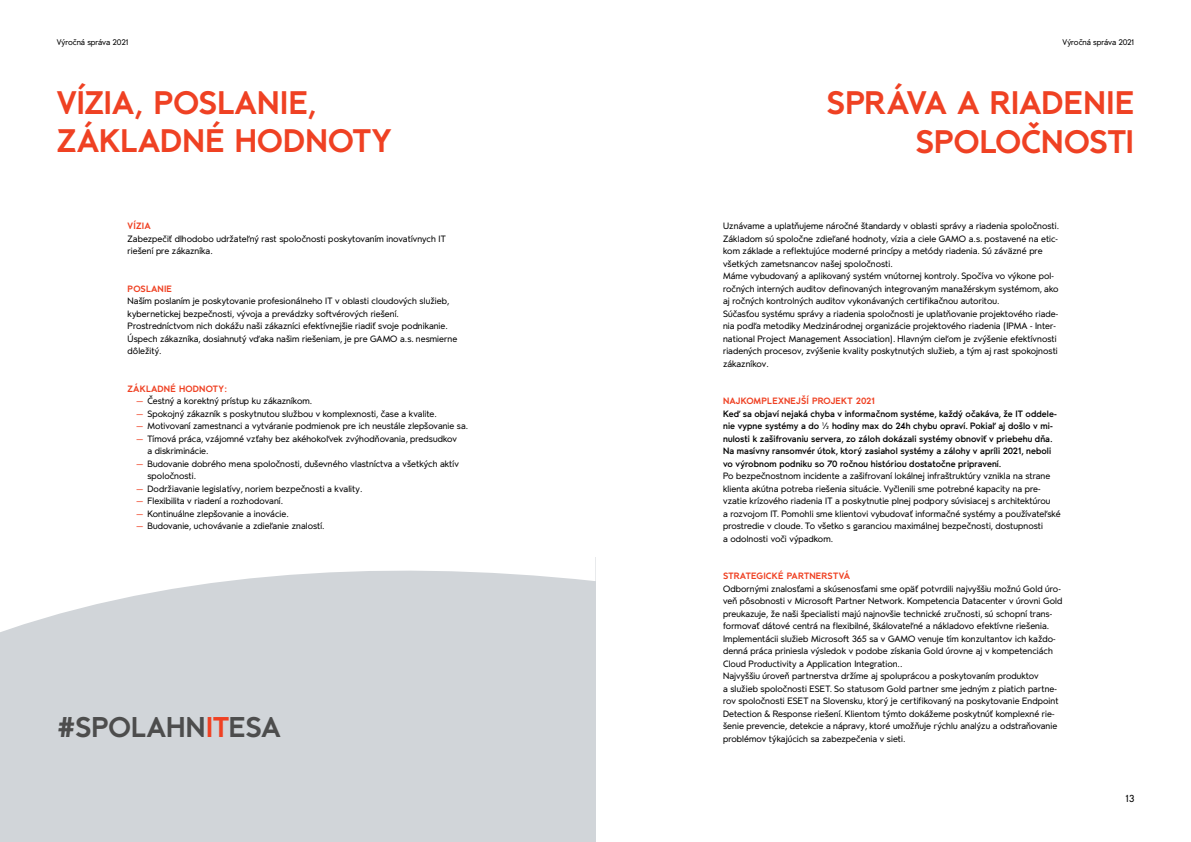
<style>
.page{position:relative;width:1191px;height:842px;background:#fff}
.page>*{position:absolute;margin:0;border:0;box-sizing:border-box;transform-origin:0 0}
.t1{font:32px/38.4px "OC Format Sans Bd";color:#ef4123;text-align:right}
.t2{font:28px "OC Format Sans Bd";letter-spacing:-.005em;color:#4d4d4d}
.t3{font:10px "OC Format Sans Rg";color:#000}
.t4{font:9px/12.5px "OC Format Sans Rg";letter-spacing:.01em;color:#000}
.t5{font:9px/12.5px "OC Format Sans Dm";letter-spacing:.01em;color:#000}
.t6{font:9px "OC Format Sans Bd";letter-spacing:.02em;color:#ef4123}
.t7{font:8px "OC Format Sans Rg";letter-spacing:-.005em;color:#000}
.s1{color:#ef4123}
</style>
<div class="page">
<div style="left:0;top:558px;width:595px;height:284px;background:#d1d5d9"></div>
<svg style="left:0;top:558px;width:595px;height:74px"></svg>
<p class="t7" style="left:57px;top:38px;width:73px">Výročná správa 2021</p>
<p class="t7" style="left:1062px;top:38px;width:73px">Výročná správa 2021</p>
<h1 class="t1" style="left:826px;top:85px;width:309px">SPRÁVA A RIADENIE<br>SPOLOČNOSTI</h1>
<h1 class="t1" style="left:57px;top:84px;width:336px;text-align:left">VÍZIA, POSLANIE,<br>ZÁKLADNÉ HODNOTY</h1>
<p class="t6" style="left:128px;top:220px;width:25px">VÍZIA</p>
<p class="t4" style="left:128px;top:232px;width:320px">Zabezpečiť dlhodobo udržateľný rast spoločnosti poskytovaním inovatívnych IT riešení pre zákazníka.</p>
<p class="t6" style="left:128px;top:283px;width:46px">POSLANIE</p>
<p class="t4" style="left:128px;top:295px;width:331px">Naším poslaním je poskytovanie profesionálneho IT v oblasti cloudových služieb, kybernetickej bezpečnosti, vývoja a prevádzky softvérových riešení.<br>Prostredníctvom nich dokážu naši zákazníci efektívnejšie riadiť svoje podnikanie.<br>Úspech zákazníka, dosiahnutý vďaka našim riešeniam, je pre GAMO a.s. nesmierne dôležitý.</p>
<p class="t6" style="left:128px;top:383px;width:101px">ZÁKLADNÉ HODNOTY:</p>
<p class="t4" style="left:136px;top:395px;width:178px"><span class="s1">—</span> Čestný a korektný prístup ku zákazníkom.</p>
<p class="t4" style="left:136px;top:407px;width:302px"><span class="s1">—</span> Spokojný zákazník s poskytnutou službou v komplexnosti, čase a kvalite.</p>
<p class="t4" style="left:136px;top:420px;width:334px"><span class="s1">—</span> Motivovaní zamestnanci a vytváranie podmienok pre ich neustále zlepšovanie sa.</p>
<p class="t4" style="left:147px;top:432px;width:311px;text-indent:-11px"><span class="s1">—</span> Tímová práca, vzájomné vzťahy bez akéhokoľvek zvýhodňovania, predsudkov a diskriminácie.</p>
<p class="t4" style="left:147px;top:457px;width:313px;text-indent:-11px"><span class="s1">—</span> Budovanie dobrého mena spoločnosti, duševného vlastníctva a všetkých aktív spoločnosti.</p>
<p class="t4" style="left:136px;top:482px;width:228px"><span class="s1">—</span> Dodržiavanie legislatívy, noriem bezpečnosti a kvality.</p>
<p class="t4" style="left:136px;top:495px;width:148px"><span class="s1">—</span> Flexibilita v riadení a rozhodovaní.</p>
<p class="t4" style="left:136px;top:507px;width:154px"><span class="s1">—</span> Kontinuálne zlepšovanie a inovácie.</p>
<p class="t4" style="left:136px;top:520px;width:190px"><span class="s1">—</span> Budovanie, uchovávanie a zdieľanie znalostí.</p>
<h2 class="t2" style="left:57px;top:709px;width:226px">#SPOLAHN<span class="s1">IT</span>ESA</h2>
<p class="t4" style="left:723px;top:220px;width:338px">Uznávame a uplatňujeme náročné štandardy v oblasti správy a riadenia spoločnosti.<br>Základom sú spoločne zdieľané hodnoty, vízia a ciele GAMO a.s. postavené na etic&shy;kom základe a reflektujúce moderné princípy a metódy riadenia. Sú záväzné pre všetkých zametsnancov našej spoločnosti.<br>Máme vybudovaný a aplikovaný systém vnútornej kontroly. Spočíva vo výkone pol&shy;ročných interných auditov definovaných integrovaným manažérskym systémom, ako aj ročných kontrolných auditov vykonávaných certifikačnou autoritou.<br>Súčasťou systému správy a riadenia spoločnosti je uplatňovanie projektového riade&shy;nia podľa metodiky Medzinárodnej organizácie projektového riadenia (IPMA - Inter&shy;national Project Management Association). Hlavným cieľom je zvýšenie efektívnosti riadených procesov, zvýšenie kvality poskytnutých služieb, a tým aj rast spokojnosti zákazníkov.</p>
<p class="t6" style="left:723px;top:395px;width:153px">NAJKOMPLEXNEJŠÍ PROJEKT 2021</p>
<p class="t5" style="left:723px;top:407px;width:335px">Keď sa objaví nejaká chyba v informačnom systéme, každý očakáva, že IT oddele&shy;nie vypne systémy a do ½ hodiny max do 24h chybu opraví. Pokiaľ aj došlo v mi&shy;nulosti k zašifrovaniu servera, zo záloh dokázali systémy obnoviť v priebehu dňa.<br>Na masívny ransomvér útok, ktorý zasiahol systémy a zálohy v apríli 2021, neboli vo výrobnom podniku so 70 ročnou históriou dostatočne pripravení.</p>
<p class="t4" style="left:723px;top:470px;width:339px">Po bezpečnostnom incidente a zašifrovaní lokálnej infraštruktúry vznikla na strane klienta akútna potreba riešenia situácie. Vyčlenili sme potrebné kapacity na pre&shy;vzatie krízového riadenia IT a poskytnutie plnej podpory súvisiacej s architektúrou<br>a rozvojom IT. Pomohli sme klientovi vybudovať informačné systémy a používateľské prostredie v cloude. To všetko s garanciou maximálnej bezpečnosti, dostupnosti<br>a odolnosti voči výpadkom.</p>
<p class="t6" style="left:723px;top:570px;width:128px">STRATEGICKÉ PARTNERSTVÁ</p>
<p class="t4" style="left:723px;top:582px;width:341px">Odbornými znalosťami a skúsenosťami sme opäť potvrdili najvyššiu možnú Gold úro&shy;veň pôsobnosti v Microsoft Partner Network. Kompetencia Datacenter v úrovni Gold preukazuje, že naši špecialisti majú najnovšie technické zručnosti, sú schopní trans&shy;formovať dátové centrá na flexibilné, škálovateľné a nákladovo efektívne riešenia.<br>Implementácii služieb Microsoft 365 sa v GAMO venuje tím konzultantov ich každo&shy;denná práca priniesla výsledok v podobe získania Gold úrovne aj v kompetenciách Cloud Productivity a Application Integration..<br>Najvyššiu úroveň partnerstva držíme aj spoluprácou a poskytovaním produktov<br>a služieb spoločnosti ESET. So statusom Gold partner sme jedným z piatich partne&shy;rov spoločnosti ESET na Slovensku, ktorý je certifikovaný na poskytovanie Endpoint Detection &amp; Response riešení. Klientom týmto dokážeme poskytnúť komplexné rie&shy;šenie prevencie, detekcie a nápravy, ktoré umožňuje rýchlu analýzu a odstraňovanie problémov týkajúcich sa zabezpečenia v sieti.</p>
<p class="t3" style="left:1125px;top:792px;width:11px">13</p>
</div>
